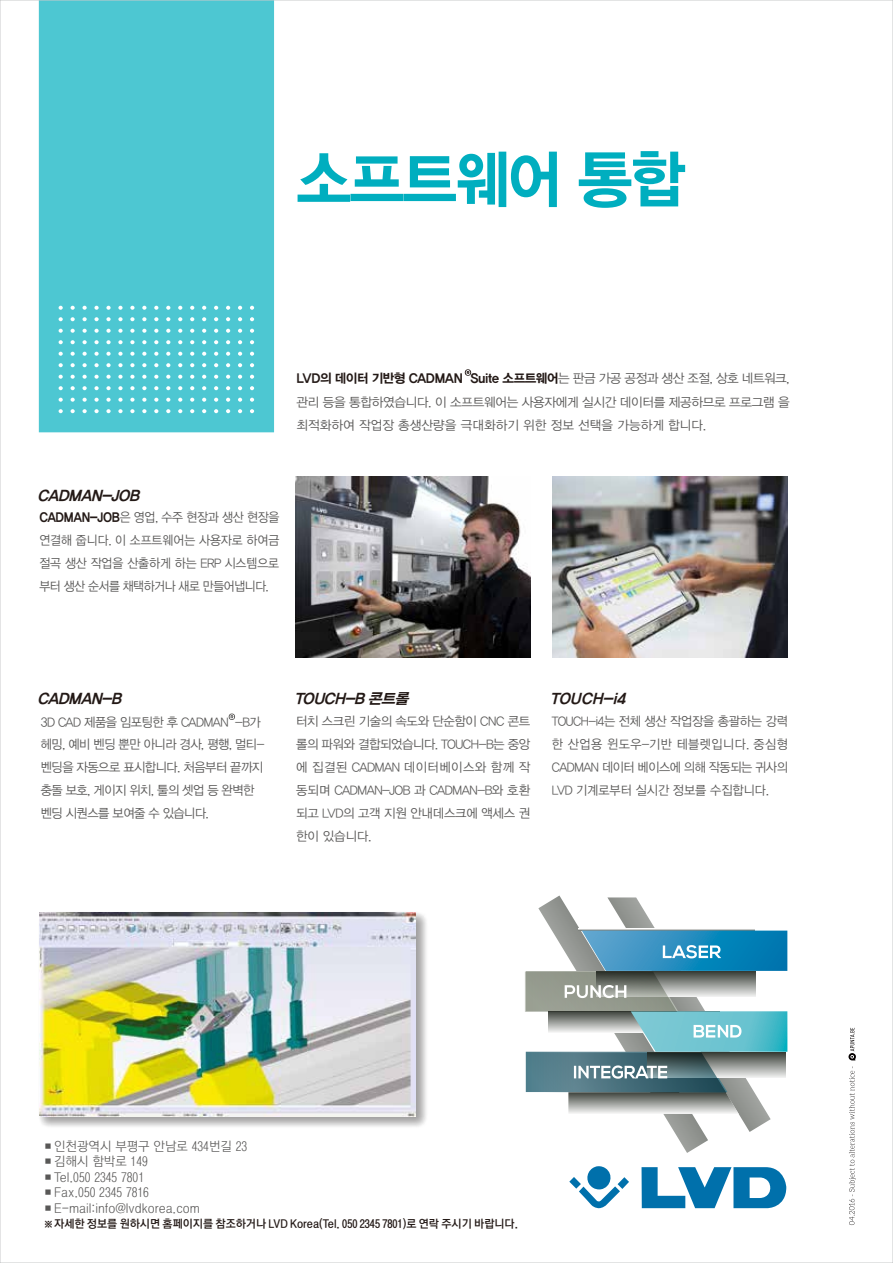
<style>
.page{position:relative;width:893px;height:1263px;background:#fff}
.page>*{position:absolute;margin:0;border:0;box-sizing:border-box;transform-origin:0 0}
.t1{font:63px "YDIYGO350";letter-spacing:-.035em;color:#00aebf;scale:.95 1}
.t2{font:italic 15px "YDIYGO350";color:#231916}
.t3{font:12.75px/22.8px "YDIYGO320";letter-spacing:-.02em;color:#595857}
.t4{font:12.75px/22.8px "YDIYGO320";letter-spacing:-.02em;color:#595857;scale:.96 1}
.t5{font:12.75px/23px "YDIYGO320";letter-spacing:-.02em;color:#595857;text-align:justify;scale:.93 1}
.t6{font:12.75px "YGO520";color:#595857}
.t7{font:12.75px/22.8px "YDIYGO320";letter-spacing:-.02em;color:#595857;text-align:justify;scale:.95 1}
.t8{font:12.75px "YDIYGO350";letter-spacing:-.035em;color:#231916}
.t9{font:11.25px "YGO540";color:#231916}
.s1{font-family:"YDIYGO320";color:#595857}
.s2{font-family:"YDIYGO350";color:#231916}
.s3{font-size:12.75px}
</style>
<div class="page">
<div style="left:39px;top:2px;width:235px;height:430px;background:#4dc7d2"></div>
<img style="left:296px;top:476px;width:235px;height:182px">
<img style="left:552px;top:476px;width:235px;height:182px">
<svg style="left:40px;top:913px;width:386px;height:214px;background:#c9c9c9"></svg>
<img style="left:39px;top:912px;width:377px;height:204px">
<svg style="left:525px;top:895px;width:262px;height:258px"></svg>
<svg style="left:641px;top:1167px;width:145px;height:41px"></svg>
<svg style="left:569px;top:1166px;width:60px;height:42px"></svg>
<svg style="left:849px;top:1066px;width:7px;height:159px"></svg>
<svg style="left:848px;top:1028px;width:8px;height:32px"></svg>
<svg style="left:465px;top:369px;width:6px;height:7px"></svg>
<svg style="left:229px;top:713px;width:6px;height:7px"></svg>
<h1 class="t1" style="left:296px;top:148px;width:411px">소프트웨어 통합</h1>
<p class="t8" style="left:297px;top:372px;width:495px">LVD의 데이터 기반형 CADMAN Suite 소프트웨어<span class="s1">는 판금 가공 공정과 생산 조절, 상호 네트워크,</span></p>
<p class="t3" style="left:297px;top:390px;width:495px;line-height:23.4px">관리 등을 통합하였습니다. 이 소프트웨어는 사용자에게 실시간 데이터를 제공하므로 프로그램 을 최적화하여 작업장 총생산량을 극대화하기 위한 정보 선택을 가능하게 합니다.</p>
<p class="t2" style="left:38px;top:488px;width:107px">CADMAN-JOB</p>
<p class="t5" style="left:39px;top:505px;width:260px"><span class="s2">CADMAN-JOB</span>은 영업, 수주 현장과 생산 현장을 연결해 줍니다. 이 소프트웨어는 사용자로 하여금 절곡 생산 작업을 산출하게 하는 ERP 시스템으로 부터 생산 순서를 채택하거나 새로 만들어냅니다.</p>
<p class="t2" style="left:38px;top:691px;width:89px">CADMAN-B</p>
<p class="t2" style="left:295px;top:691px;width:119px">TOUCH-B 콘트롤</p>
<p class="t2" style="left:550px;top:691px;width:80px">TOUCH-i4</p>
<p class="t7" style="left:552px;top:710px;width:250px">TOUCH-i4는 전체 생산 작업장을 총괄하는 강력 한 산업용 윈도우-기반 테블렛입니다. 중심형 CADMAN 데이터 베이스에 의해 작동되는 귀사의 LVD 기계로부터 실시간 정보를 수집합니다.</p>
<p class="t4" style="left:41px;top:710px;width:235px">3D CAD 제품을 임포팅한 후 CADMAN -B가 헤밍, 예비 벤딩 뿐만 아니라 경사, 평행, 멀티-벤딩을 자동으로 표시합니다. 처음부터 끝까지 충돌 보호, 게이지 위치, 툴의 셋업 등 완벽한 벤딩 시퀀스를 보여줄 수 있습니다.</p>
<p class="t3" style="left:296px;top:710px;width:236px;text-align:justify">터치 스크린 기술의 속도와 단순함이 CNC 콘트 롤의 파워와 결합되었습니다. TOUCH-B는 중앙 에 집결된 CADMAN 데이터베이스와 함께 작 동되며 CADMAN-JOB 과 CADMAN-B와 호환 되고 LVD의 고객 지원 안내데스크에 액세스 권 한이 있습니다.</p>
<p class="t6" style="left:43px;top:1140px;width:206px">■인천광역시 부평구 안남로 434번길 23</p>
<p class="t6" style="left:43px;top:1155px;width:107px">■김해시 함박로 149</p>
<p class="t6" style="left:43px;top:1170px;width:103px">■Tel.050 2345 7801</p>
<p class="t6" style="left:43px;top:1186px;width:108px">■Fax.050 2345 7816</p>
<p class="t6" style="left:43px;top:1201px;width:159px">■E-mail:info@lvdkorea.com</p>
<p class="t9" style="left:43px;top:1218px;width:477px"><span class="s3">※</span>자세한 정보를 원하시면 홈페이지를 참조하거나 LVD Korea(Tel. 050 2345 7801)로 연락 주시기 바랍니다.</p>
</div>
